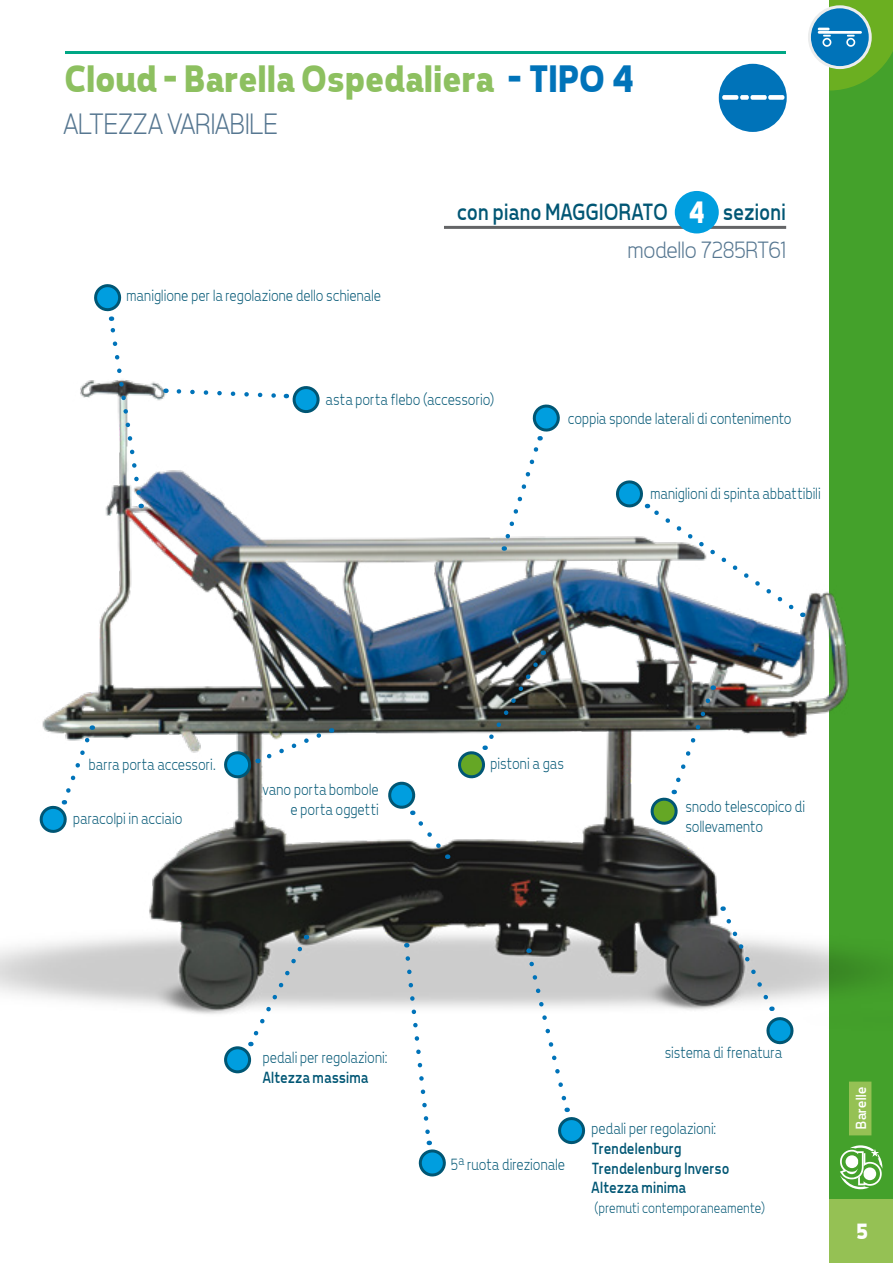
<style>
.page{position:relative;width:893px;height:1263px;background:#fff}
.page>*{position:absolute;margin:0;border:0;box-sizing:border-box;transform-origin:0 0}
.t1{font:700 39px "Tepeno Sans";letter-spacing:-.015em;color:#8dc060}
.t2{font:700 31.5px "Tepeno Sans";color:#fff;scale:.9 1}
.t3{font:300 30px "Tepeno Sans";letter-spacing:-.01em;color:#557690}
.t4{font:24px "Tepeno Sans";letter-spacing:.01em;color:#005674;scale:.9 1}
.t5{font:300 24px "Tepeno Sans";letter-spacing:-.02em;color:#557690}
.t6{font:700 22.5px "Tepeno Sans";color:#fff}
.t7{font:300 16.5px/19.8px "Tepeno Sans";letter-spacing:.01em;color:#005674;text-align:right;scale:.9 1}
.t8{font:16.5px/19.8px "Tepeno Sans";letter-spacing:.015em;color:#005674;scale:.9 1}
.t9{font:300 15px "Tepeno Sans";letter-spacing:.015em;color:#005674;scale:.9 1}
.t10{font:15px "Tepeno Sans";letter-spacing:.01em;color:#fff}
.s1{color:#0073b9}
</style>
<div class="page">
<hr style="left:65px;top:51px;width:720px;height:2px;background:#00a785">
<div style="left:829px;top:0;width:64px;height:1263px;background:#44a12b"></div>
<div style="left:829px;top:1199px;width:64px;height:64px;background:#95c154"></div>
<svg style="left:840px;top:1145px;width:42px;height:44px"></svg>
<svg style="left:809px;top:7px;width:61px;height:61px"></svg>
<div style="left:808px;top:5px;width:64px;height:64px;border:3px solid #eceded;border-radius:50%"></div>
<svg style="left:818px;top:0;width:75px;height:91px"></svg>
<div style="left:444px;top:226px;width:342px;height:3px;border:2px solid #646567"></div>
<div style="left:675px;top:191px;width:44px;height:42px;background:#009edf;border-radius:50%"></div>
<img style="left:0;top:380px;width:893px;height:756px">
<svg style="left:403px;top:953px;width:30px;height:192px"></svg>
<svg style="left:247px;top:935px;width:60px;height:111px"></svg>
<svg style="left:723px;top:906px;width:51px;height:105px"></svg>
<svg style="left:526px;top:948px;width:59px;height:197px"></svg>
<svg style="left:766px;top:1017px;width:27px;height:29px"></svg>
<svg style="left:502px;top:403px;width:61px;height:148px"></svg>
<svg style="left:613px;top:480px;width:190px;height:137px"></svg>
<svg style="left:92px;top:284px;width:52px;height:214px"></svg>
<svg style="left:420px;top:1151px;width:25px;height:24px"></svg>
<div style="left:418px;top:1149px;width:28px;height:28px;border:3px solid #005674;border-radius:50%"></div>
<svg style="left:220px;top:730px;width:105px;height:48px"></svg>
<div style="left:226px;top:1048px;width:24px;height:24px;background:#009edf;border-radius:50%"></div>
<div style="left:224px;top:1046px;width:27px;height:27px;border:3px solid #005674;border-radius:50%"></div>
<svg style="left:39px;top:725px;width:54px;height:110px"></svg>
<svg style="left:646px;top:685px;width:68px;height:144px"></svg>
<svg style="left:454px;top:650px;width:90px;height:132px"></svg>
<svg style="left:387px;top:778px;width:61px;height:81px"></svg>
<svg style="left:174px;top:386px;width:147px;height:29px"></svg>
<div style="left:719px;top:64px;width:68px;height:68px;background:#0073b9;border-radius:50%"></div>
<div style="left:722px;top:95px;width:16px;height:5px;background:#fff;border-radius:2px"></div>
<div style="left:750px;top:95px;width:17px;height:5px;background:#fff;border-radius:2px"></div>
<div style="left:740px;top:95px;width:9px;height:5px;background:#fff;border-radius:2px"></div>
<div style="left:768px;top:95px;width:16px;height:5px;background:#fff;border-radius:2px"></div>
<h1 class="t1" style="left:62px;top:55px;width:572px">Cloud - Barella Ospedaliera <span class="s1">- TIPO 4</span></h1>
<h3 class="t3" style="left:62px;top:107px;width:216px">ALTEZZA VARIABILE</h3>
<p class="t7" style="left:126px;top:285px;width:284px">maniglione per la regolazione dello schienale</p>
<h2 class="t2" style="left:687px;top:194px;width:20px">4</h2>
<h3 class="t5" style="left:627px;top:236px;width:160px">modello 7285RT61</h3>
<h3 class="t4" style="left:456px;top:197px;width:236px">con piano MAGGIORATO</h3>
<h3 class="t4" style="left:722px;top:197px;width:71px">sezioni</h3>
<p class="t7" style="left:325px;top:389px;width:189px">asta porta flebo (accessorio)</p>
<p class="t7" style="left:567px;top:408px;width:250px">coppia sponde laterali di contenimento</p>
<p class="t7" style="left:650px;top:483px;width:191px">maniglioni di spinta abbattibili</p>
<p class="t7" style="left:88px;top:754px;width:142px">barra porta accessori.</p>
<p class="t7" style="left:490px;top:753px;width:83px">pistoni a gas</p>
<p class="t7" style="left:262px;top:779px;width:130px">vano porta bombole e porta oggetti</p>
<p class="t7" style="left:72px;top:808px;width:123px">paracolpi in acciaio</p>
<p class="t7" style="left:685px;top:796px;width:134px;text-align:left">snodo telescopico di sollevamento</p>
<p class="t7" style="left:262px;top:1047px;width:140px">pedali per regolazioni:</p>
<p class="t8" style="left:262px;top:1067px;width:119px">Altezza massima</p>
<p class="t7" style="left:450px;top:1154px;width:128px">5<sup>a</sup> ruota direzionale</p>
<p class="t7" style="left:664px;top:1042px;width:132px">sistema di frenatura</p>
<p class="t7" style="left:591px;top:1118px;width:140px">pedali per regolazioni:</p>
<p class="t8" style="left:591px;top:1138px;width:155px">Trendelenburg<br>Trendelenburg Inverso<br>Altezza minima</p>
<p class="t9" style="left:594px;top:1199px;width:191px">(premuti contemporaneamente)</p>
<p class="t10" style="left:852px;top:1130px;width:44px;rotate:-90deg">Barelle</p>
<h3 class="t6" style="left:855px;top:1218px;width:14px">5</h3>
</div>
